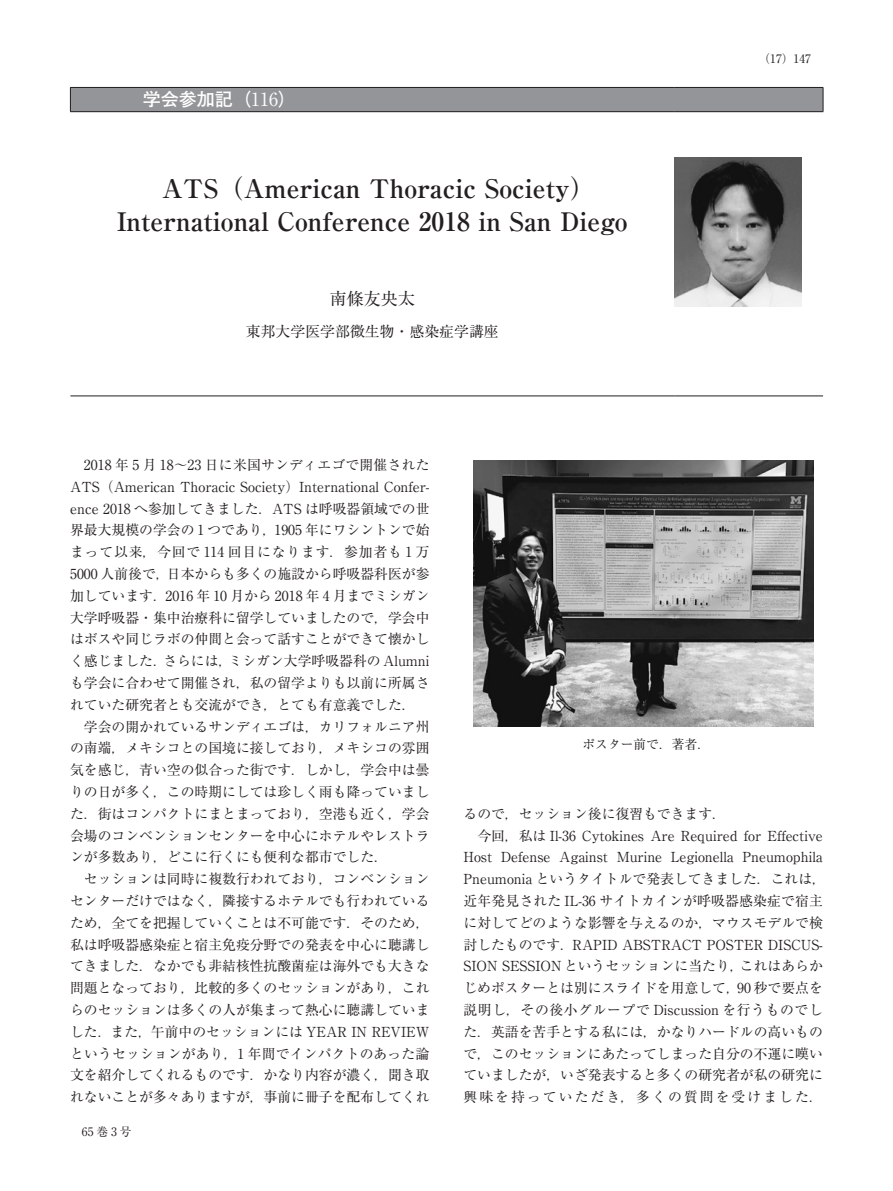
<style>
.page{position:relative;width:893px;height:1191px;background:#fff}
.page>*{position:absolute;margin:0;border:0;box-sizing:border-box;transform-origin:0 0}
.t1{font:700 25.5px/33px "Ryumin Pro";color:#231f20;text-align:center}
.t2{font:700 18px "Futo Go B101 Pro";color:#fff}
.t3{font:16.95px "Ryumin Pro";color:#231f20}
.t4{font:14.85px "Ryumin Pro";color:#231f20}
.t5{font:13.8px/21.8px "Ryumin Pro";color:#231f20}
.t6{font:12.75px "Ryumin Pro";color:#231f20}
.t7{font:11.7px "Ryumin Pro";color:#231f20}
.s1{font-family:"Ryumin Pro";font-weight:400}
</style>
<div class="page">
<div style="left:70px;top:87px;width:753px;height:25px;background:#939598"></div>
<svg style="left:823px;top:88px;width:1px;height:23px"></svg>
<hr style="left:70px;top:87px;width:604px;height:1px;background:#231f20">
<svg style="left:70px;top:88px;width:1px;height:23px"></svg>
<hr style="left:674px;top:87px;width:149px;height:1px;background:#231f20">
<hr style="left:70px;top:396px;width:604px;height:1px;background:#231f20">
<hr style="left:674px;top:396px;width:149px;height:1px;background:#231f20">
<hr style="left:70px;top:111px;width:604px;height:1px;background:#231f20">
<hr style="left:674px;top:111px;width:149px;height:1px;background:#231f20">
<img style="left:674px;top:158px;width:127px;height:148px">
<img style="left:473px;top:460px;width:340px;height:266px">
<h2 class="t2" style="left:143px;top:85px;width:155px">学会参加記（<span class="s1">116</span>）</h2>
<h1 class="t1" style="left:117px;top:170px;width:512px">ATS（American Thoracic Society）<br>International Conference 2018 in San Diego</h1>
<p class="t3" style="left:330px;top:285px;width:87px">南條友央太</p>
<p class="t4" style="left:246px;top:319px;width:254px">東邦大学医学部微生物・感染症学講座</p>
<p class="t7" style="left:758px;top:50px;width:54px">（17）147</p>
<p class="t5" style="left:70px;top:453px;width:361px">　2018 年 5 月 18～23 日に米国サンディエゴで開催された<br>ATS（American Thoracic Society）International Confer&shy;ence 2018 へ参加してきました．ATS は呼吸器領域での世界最大規模の学会の 1 つであり，1905 年にワシントンで始まって以来，今回で 114 回目になります．参加者も 1 万<br>5000 人前後で，日本からも多くの施設から呼吸器科医が参加しています．2016 年 10 月から 2018 年 4 月までミシガン大学呼吸器・集中治療科に留学していましたので，学会中はボスや同じラボの仲間と会って話すことができて懐かしく感じました．さらには，ミシガン大学呼吸器科の Alumniも学会に合わせて開催され，私の留学よりも以前に所属されていた研究者とも交流ができ，とても有意義でした．　学会の開かれているサンディエゴは，カリフォルニア州の南端，メキシコとの国境に接しており，メキシコの雰囲気を感じ，青い空の似合った街です．しかし，学会中は曇りの日が多く，この時期にしては珍しく雨も降っていました．街はコンパクトにまとまっており，空港も近く，学会会場のコンベンションセンターを中心にホテルやレストランが多数あり，どこに行くにも便利な都市でした．<br>　セッションは同時に複数行われており，コンベンションセンターだけではなく，隣接するホテルでも行われているため，全てを把握していくことは不可能です．そのため，私は呼吸器感染症と宿主免疫分野での発表を中心に聴講してきました．なかでも非結核性抗酸菌症は海外でも大きな問題となっており，比較的多くのセッションがあり，これらのセッションは多くの人が集まって熱心に聴講していました．また，午前中のセッションには YEAR IN REVIEWというセッションがあり，1 年間でインパクトのあった論文を紹介してくれるものです．かなり内容が濃く，聞き取れないことが多々ありますが，事前に冊子を配布してくれ</p>
<p class="t7" style="left:82px;top:1122px;width:51px">65巻3号</p>
<p class="t6" style="left:582px;top:734px;width:129px">ポスター前で．著者．</p>
<p class="t5" style="left:463px;top:802px;width:364px">るので，セッション後に復習もできます．<br>　今回，私は Il-36 Cytokines Are Required for Effective Host Defense Against Murine Legionella Pneumophila Pneumonia というタイトルで発表してきました．これは，近年発見された IL-36 サイトカインが呼吸器感染症で宿主に対してどのような影響を与えるのか，マウスモデルで検討したものです．RAPID ABSTRACT POSTER DISCUS-SION SESSION というセッションに当たり，これはあらかじめポスターとは別にスライドを用意して，90 秒で要点を説明し，その後小グループで Discussion を行うものでした．英語を苦手とする私には，かなりハードルの高いもので，このセッションにあたってしまった自分の不運に嘆いていましたが，いざ発表すると多くの研究者が私の研究に興味を持っていただき，多くの質問を受けました．</p>
</div>
